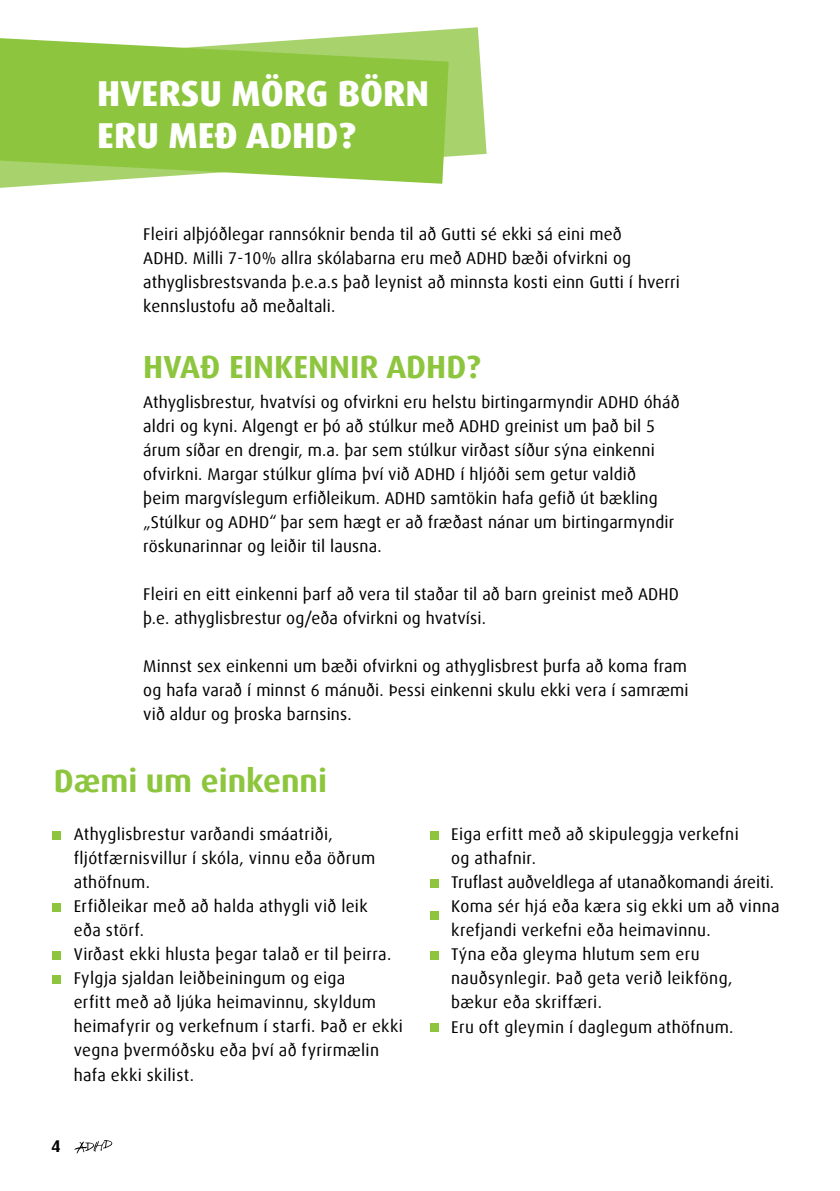
<style>
.page{position:relative;width:840px;height:1191px;background:#fff}
.page>*{position:absolute;margin:0;border:0;box-sizing:border-box;transform-origin:0 0}
.t1{font:800 36px/42px "Dax Offc Pro";color:#fff}
.t2{font:700 32px "Dax Offc Pro";color:#8dc63e}
.t3{font:17px/24px "Dax Offc Pro";letter-spacing:.01em;color:#000}
.t4{font:700 17px "Dax Offc Pro";color:#000}
</style>
<div class="page">
<div style="left:52px;top:830px;width:8px;height:9px;background:#8dc63e"></div>
<div style="left:52px;top:902px;width:8px;height:9px;background:#8dc63e"></div>
<div style="left:52px;top:950px;width:8px;height:9px;background:#8dc63e"></div>
<div style="left:52px;top:974px;width:8px;height:9px;background:#8dc63e"></div>
<div style="left:429px;top:830px;width:9px;height:9px;background:#8dc63e"></div>
<div style="left:429px;top:878px;width:9px;height:9px;background:#8dc63e"></div>
<div style="left:429px;top:911px;width:9px;height:9px;background:#8dc63e"></div>
<div style="left:429px;top:950px;width:9px;height:9px;background:#8dc63e"></div>
<div style="left:429px;top:1022px;width:9px;height:9px;background:#8dc63e"></div>
<svg style="left:0;top:27px;width:486px;height:161px"></svg>
<svg style="left:0;top:38px;width:448px;height:146px;background:#96ca4e"></svg>
<svg style="left:74px;top:1140px;width:39px;height:13px"></svg>
<h1 class="t1" style="left:97px;top:73px;width:333px">HVERSU MÖRG BÖRN<br>ERU MEÐ ADHD?</h1>
<p class="t3" style="left:143px;top:222px;width:537px">Fleiri alþjóðlegar rannsóknir benda til að Gutti sé ekki sá eini með<br>ADHD. Milli 7-10% allra skólabarna eru með ADHD bæði ofvirkni og athyglisbrestsvanda þ.e.a.s það leynist að minnsta kosti einn Gutti í hverri kennslustofu að meðaltali.</p>
<h2 class="t2" style="left:143px;top:346px;width:339px">HVAÐ EINKENNIR ADHD?</h2>
<p class="t3" style="left:143px;top:390px;width:537px">Athyglisbrestur, hvatvísi og ofvirkni eru helstu birtingarmyndir ADHD óháð aldri og kyni. Algengt er þó að stúlkur með ADHD greinist um það bil 5 árum síðar en drengir, m.a. þar sem stúlkur virðast síður sýna einkenni ofvirkni. Margar stúlkur glíma því við ADHD í hljóði sem getur valdið<br>þeim margvíslegum erfiðleikum. ADHD samtökin hafa gefið út bækling „Stúlkur og ADHD“ þar sem hægt er að fræðast nánar um birtingarmyndir röskunarinnar og leiðir til lausna.</p>
<p class="t3" style="left:143px;top:582px;width:537px">Fleiri en eitt einkenni þarf að vera til staðar til að barn greinist með ADHD þ.e. athyglisbrestur og/eða ofvirkni og hvatvísi.</p>
<p class="t3" style="left:143px;top:654px;width:546px;text-align:justify">Minnst sex einkenni um bæði ofvirkni og athyglisbrest þurfa að koma fram og hafa varað í minnst 6 mánuði. Þessi einkenni skulu ekki vera í samræmi við aldur og þroska barnsins.</p>
<h2 class="t2" style="left:54px;top:760px;width:275px">Dæmi um einkenni</h2>
<p class="t3" style="left:74px;top:822px;width:330px">Athyglisbrestur varðandi smáatriði, fljótfærnisvillur í skóla, vinnu eða öðrum athöfnum.<br>Erfiðleikar með að halda athygli við leik<br>eða störf.<br>Virðast ekki hlusta þegar talað er til þeirra.<br>Fylgja sjaldan leiðbeiningum og eiga<br>erfitt með að ljúka heimavinnu, skyldum heimafyrir og verkefnum í starfi. Það er ekki vegna þvermóðsku eða því að fyrirmælin hafa ekki skilist.</p>
<p class="t3" style="left:451px;top:822px;width:330px">Eiga erfitt með að skipuleggja verkefni<br>og athafnir.<br>Truflast auðveldlega af utanaðkomandi áreiti.<br>Koma sér hjá eða kæra sig ekki um að vinna krefjandi verkefni eða heimavinnu.<br>Týna eða gleyma hlutum sem eru nauðsynlegir. Það geta verið leikföng, bækur eða skriffæri.<br>Eru oft gleymin í daglegum athöfnum.</p>
<p class="t4" style="left:51px;top:1135px;width:11px">4</p>
</div>
